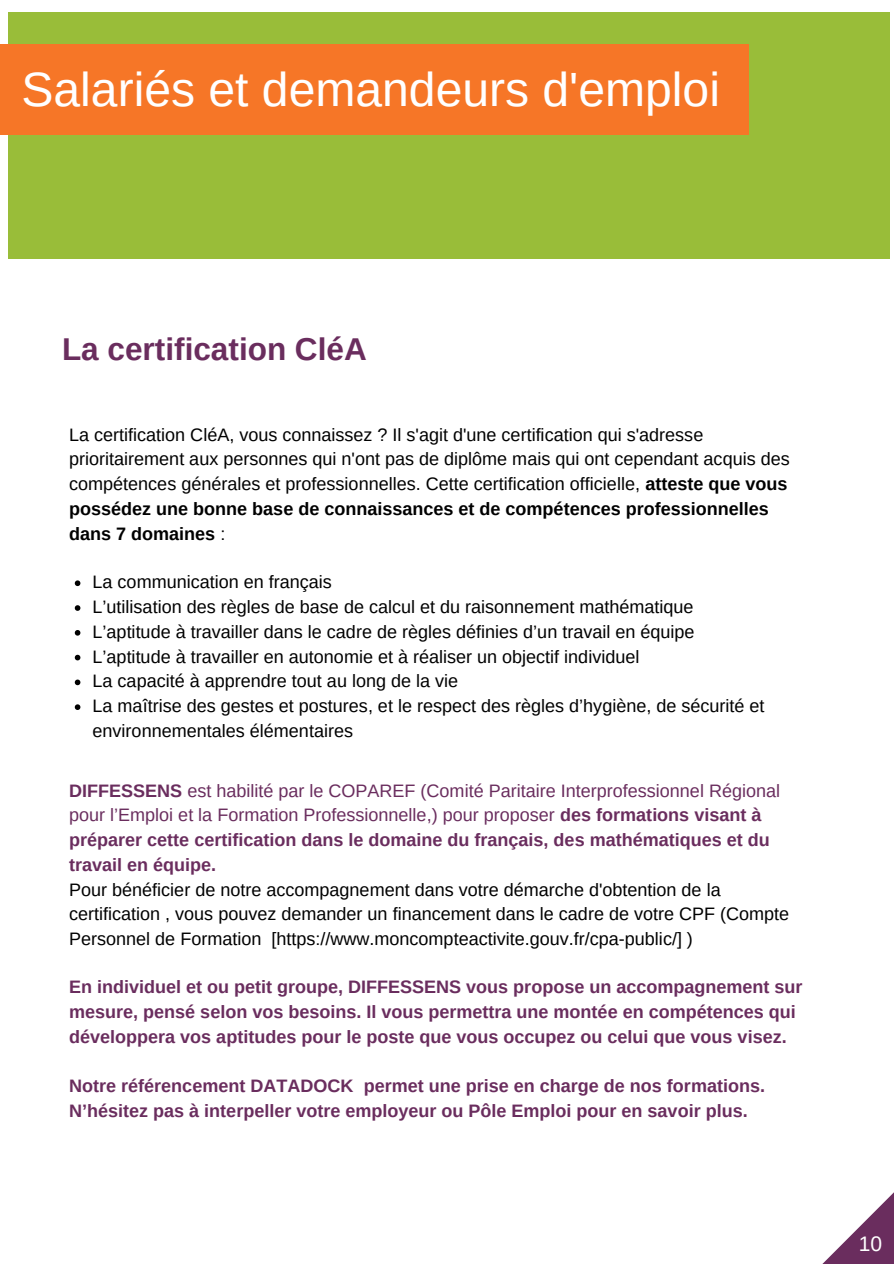
<style>
.page{position:relative;width:894px;height:1264px;background:#fff}
.page>*{position:absolute;margin:0;border:0;box-sizing:border-box;transform-origin:0 0}
.t1{font:48px "Arimo";color:#fff}
.t2{font:700 31.5px "Arimo";color:#6a2d5e}
.t3{font:21px "Arimo";color:#fff}
.t4{font:18px/24.8px "Arimo";color:#000}
.t5{font:700 18px/24.8px "Arimo";color:#6a2d5e}
.t6{font:18px/24.8px "Arimo";color:#6a2d5e}
.s1{font-weight:700}
</style>
<div class="page">
<svg style="left:823px;top:1193px;width:70px;height:70px"></svg>
<div style="left:9px;top:12px;width:880px;height:246px;background:#99bd39"></div>
<div style="left:0;top:45px;width:748px;height:90px;background:#f67627"></div>
<svg style="left:75px;top:580px;width:5px;height:6px"></svg>
<svg style="left:75px;top:605px;width:5px;height:6px"></svg>
<svg style="left:75px;top:630px;width:5px;height:5px"></svg>
<svg style="left:75px;top:654px;width:5px;height:6px"></svg>
<svg style="left:75px;top:679px;width:5px;height:6px"></svg>
<svg style="left:75px;top:704px;width:5px;height:6px"></svg>
<p class="t1" style="left:21px;top:63px;width:699px">Salariés et demandeurs d'emploi</p>
<p class="t2" style="left:62px;top:332px;width:306px">La certification CléA</p>
<p class="t4" style="left:69px;top:422px;width:722px">La certification CléA, vous connaissez ? Il s'agit d'une certification qui s'adresse prioritairement aux personnes qui n'ont pas de diplôme mais qui ont cependant acquis des compétences générales et professionnelles. Cette certification officielle, <span class="s1">atteste que vous possédez une bonne base de connaissances et de compétences professionnelles dans 7 domaines</span> :</p>
<p class="t4" style="left:93px;top:569px;width:241px">La communication en français</p>
<p class="t4" style="left:93px;top:594px;width:602px">L’utilisation des règles de base de calcul et du raisonnement mathématique</p>
<p class="t4" style="left:93px;top:619px;width:603px">L’aptitude à travailler dans le cadre de règles définies d’un travail en équipe</p>
<p class="t4" style="left:93px;top:644px;width:548px">L’aptitude à travailler en autonomie et à réaliser un objectif individuel</p>
<p class="t4" style="left:93px;top:668px;width:367px">La capacité à apprendre tout au long de la vie</p>
<p class="t4" style="left:93px;top:693px;width:673px">La maîtrise des gestes et postures, et le respect des règles d’hygiène, de sécurité et environnementales élémentaires</p>
<p class="t6" style="left:69px;top:778px;width:712px"><span class="s1">DIFFESSENS</span> est habilité par le COPAREF (Comité Paritaire Interprofessionnel Régional pour l’Emploi et la Formation Professionnelle,) pour proposer <span class="s1">des formations visant à préparer cette certification dans le domaine du français, des mathématiques et du travail en équipe.</span></p>
<p class="t4" style="left:69px;top:877px;width:721px">Pour bénéficier de notre accompagnement dans votre démarche d'obtention de la certification , vous pouvez demander un financement dans le cadre de votre CPF (Compte<br>Personnel de Formation [https://www.moncompteactivite.gouv.fr/cpa-public/] )</p>
<p class="t5" style="left:69px;top:974px;width:734px">En individuel et ou petit groupe, DIFFESSENS vous propose un accompagnement sur mesure, pensé selon vos besoins. Il vous permettra une montée en compétences qui développera vos aptitudes pour le poste que vous occupez ou celui que vous visez.</p>
<p class="t5" style="left:69px;top:1073px;width:697px">Notre référencement DATADOCK permet une prise en charge de nos formations.<br>N’hésitez pas à interpeller votre employeur ou Pôle Emploi pour en savoir plus.</p>
<p class="t3" style="left:858px;top:1231px;width:25px">10</p>
</div>
